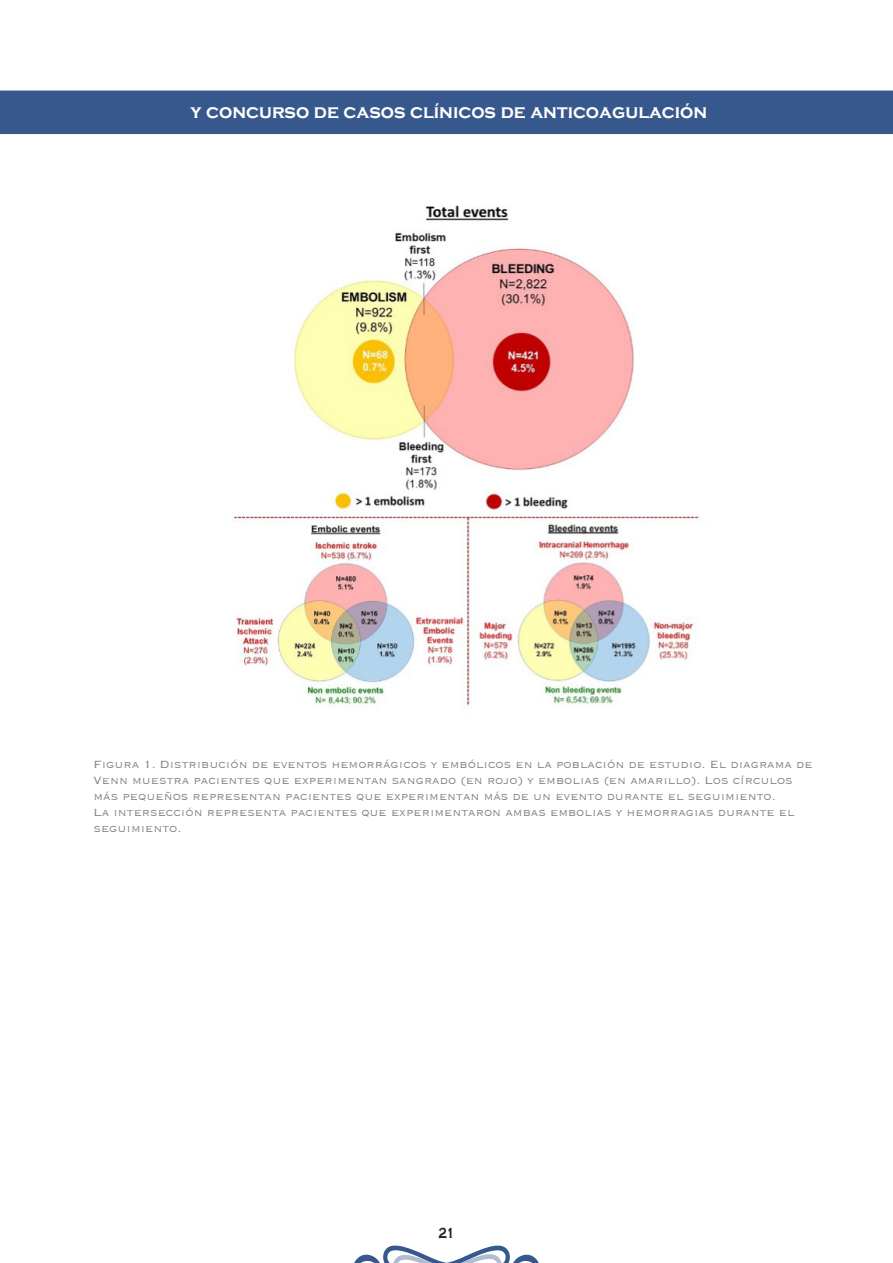
<style>
.page{position:relative;width:893px;height:1263px;background:#fff}
.page>*{position:absolute;margin:0;border:0;box-sizing:border-box;transform-origin:0 0}
.t1{font:700 19.5px "Copperplate Gothic";color:#fff;scale:.95 1}
.t2{font:700 15px "Copperplate Gothic";color:#231f20;scale:.8 1}
.figuras{font:300 13.5px/16.2px "Copperplate";color:#808285}
</style>
<div class="page">
<div style="left:0;top:91px;width:893px;height:43px;background:#37588d"></div>
<svg style="left:354px;top:1245px;width:185px;height:18px"></svg>
<img style="left:233px;top:205px;width:467px;height:501px">
<h1 class="t1" style="left:190px;top:100px;width:546px">y concurso de casos clínicos de anticoagulación</h1>
<p class="figuras" style="left:94px;top:755px;width:721px">Figura 1. Distribución de eventos hemorrágicos y embólicos en la población de estudio. El diagrama de Venn muestra pacientes que experimentan sangrado (en rojo) y embolias (en amarillo). Los círculos más pequeños representan pacientes que experimentan más de un evento durante el seguimiento.<br>La intersección representa pacientes que experimentaron ambas embolias y hemorragias durante el seguimiento.</p>
<p class="t2" style="left:438px;top:1225px;width:22px">21</p>
</div>
